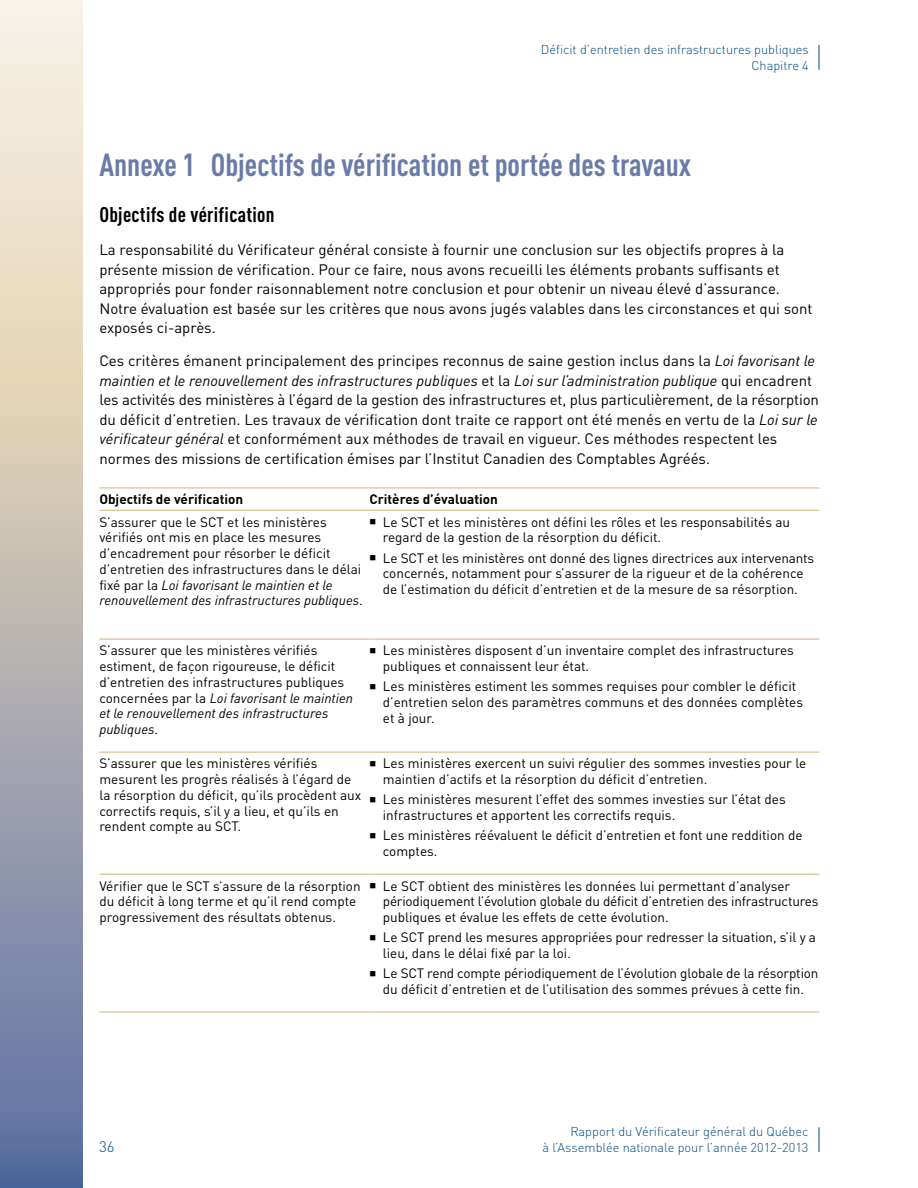
<style>
.page{position:relative;width:918px;height:1188px;background:#fff}
.page>*{position:absolute;margin:0;border:0;box-sizing:border-box;transform-origin:0 0}
.t1{font:700 condensed 31.5px "DIN Offc";color:#697ba7}
.t2{font:700 condensed 21px "DIN Offc";letter-spacing:.015em;color:#000}
.t3{font:15px/19.5px "DIN Offc";color:#000}
.t4{font:300 15px "DIN Offc";color:#004983}
.t5{font:13.5px/15.8px "DIN Offc";color:#000}
.t6{font:700 13.5px "DIN Offc";color:#000}
.t7{font:300 12.75px/15.8px "DIN Offc";color:#004983;text-align:right}
.s1{font-style:italic}
</style>
<div class="page">
<svg style="left:0;top:0;width:82px;height:1188px;background:#b8b7b8"></svg>
<svg style="left:819px;top:1127px;width:1px;height:25px"></svg>
<svg style="left:819px;top:45px;width:1px;height:25px"></svg>
<hr style="left:99px;top:488px;width:270px;height:1px;background:#cfb67b">
<hr style="left:369px;top:488px;width:450px;height:1px;background:#cfb67b">
<hr style="left:99px;top:510px;width:270px;height:1px;background:#cfb67b">
<hr style="left:369px;top:510px;width:450px;height:1px;background:#cfb67b">
<hr style="left:99px;top:639px;width:270px;height:1px;background:#cfb67b">
<hr style="left:369px;top:639px;width:450px;height:1px;background:#cfb67b">
<hr style="left:99px;top:752px;width:270px;height:1px;background:#cfb67b">
<hr style="left:369px;top:752px;width:450px;height:1px;background:#cfb67b">
<hr style="left:99px;top:874px;width:270px;height:1px;background:#cfb67b">
<hr style="left:369px;top:874px;width:450px;height:1px;background:#cfb67b">
<hr style="left:99px;top:1012px;width:270px;height:1px;background:#cfb67b">
<hr style="left:369px;top:1012px;width:450px;height:1px;background:#cfb67b">
<p class="t7" style="left:541px;top:41px;width:269px">Déficit d’entretien des infrastructures publiques<br>Chapitre 4</p>
<h1 class="t1" style="left:99px;top:145px;width:593px">Annexe 1 Objectifs de vérification et portée des travaux</h1>
<h2 class="t2" style="left:99px;top:202px;width:177px">Objectifs de vérification</h2>
<p class="t3" style="left:99px;top:240px;width:715px">La responsabilité du Vérificateur général consiste à fournir une conclusion sur les objectifs propres à la présente mission de vérification. Pour ce faire, nous avons recueilli les éléments probants suffisants et appropriés pour fonder raisonnablement notre conclusion et pour obtenir un niveau élevé d’assurance.<br>Notre évaluation est basée sur les critères que nous avons jugés valables dans les circonstances et qui sont exposés ci-après.</p>
<p class="t3" style="left:99px;top:351px;width:721px">Ces critères émanent principalement des principes reconnus de saine gestion inclus dans la <span class="s1">Loi favorisant le maintien et le renouvellement des infrastructures publiques</span> et la <span class="s1">Loi sur l’administration publique</span> qui encadrent les activités des ministères à l’égard de la gestion des infrastructures et, plus particulièrement, de la résorption du déficit d’entretien. Les travaux de vérification dont traite ce rapport ont été menés en vertu de la <span class="s1">Loi sur le vérificateur général</span> et conformément aux méthodes de travail en vigueur. Ces méthodes respectent les normes des missions de certification émises par l’Institut Canadien des Comptables Agréés.</p>
<p class="t6" style="left:99px;top:491px;width:145px">Objectifs de vérification</p>
<p class="t6" style="left:369px;top:491px;width:130px">Critères d’évaluation</p>
<p class="t5" style="left:99px;top:514px;width:265px">S’assurer que le SCT et les ministères vérifiés ont mis en place les mesures d’encadrement pour résorber le déficit d’entretien des infrastructures dans le délai fixé par la <span class="s1">Loi favorisant le maintien et le renouvellement des infrastructures publiques</span>.</p>
<p class="t5" style="left:383px;top:514px;width:409px">Le SCT et les ministères ont défini les rôles et les responsabilités au regard de la gestion de la résorption du déficit.</p>
<p class="t5" style="left:383px;top:550px;width:433px">Le SCT et les ministères ont donné des lignes directrices aux intervenants concernés, notamment pour s’assurer de la rigueur et de la cohérence de l’estimation du déficit d’entretien et de la mesure de sa résorption.</p>
<p class="t5" style="left:99px;top:642px;width:255px">S’assurer que les ministères vérifiés estiment, de façon rigoureuse, le déficit d’entretien des infrastructures publiques concernées par la <span class="s1">Loi favorisant le maintien et le renouvellement des infrastructures publiques</span>.</p>
<p class="t5" style="left:383px;top:642px;width:413px">Les ministères disposent d’un inventaire complet des infrastructures publiques et connaissent leur état.</p>
<p class="t5" style="left:383px;top:678px;width:422px">Les ministères estiment les sommes requises pour combler le déficit d’entretien selon des paramètres communs et des données complètes et à jour.</p>
<p class="t5" style="left:99px;top:755px;width:263px">S’assurer que les ministères vérifiés mesurent les progrès réalisés à l’égard de la résorption du déficit, qu’ils procèdent aux correctifs requis, s’il y a lieu, et qu’ils en rendent compte au SCT.</p>
<p class="t5" style="left:383px;top:755px;width:425px">Les ministères exercent un suivi régulier des sommes investies pour le maintien d’actifs et la résorption du déficit d’entretien.</p>
<p class="t5" style="left:383px;top:791px;width:404px">Les ministères mesurent l’effet des sommes investies sur l’état des infrastructures et apportent les correctifs requis.</p>
<p class="t5" style="left:383px;top:827px;width:421px">Les ministères réévaluent le déficit d’entretien et font une reddition de comptes.</p>
<p class="t5" style="left:99px;top:878px;width:263px">Vérifier que le SCT s’assure de la résorption du déficit à long terme et qu’il rend compte progressivement des résultats obtenus.</p>
<p class="t5" style="left:383px;top:878px;width:437px">Le SCT obtient des ministères les données lui permettant d’analyser périodiquement l’évolution globale du déficit d’entretien des infrastructures publiques et évalue les effets de cette évolution.</p>
<p class="t5" style="left:383px;top:929px;width:435px">Le SCT prend les mesures appropriées pour redresser la situation, s’il y a lieu, dans le délai fixé par la loi.</p>
<p class="t5" style="left:383px;top:965px;width:437px">Le SCT rend compte périodiquement de l’évolution globale de la résorption du déficit d’entretien et de l’utilisation des sommes prévues à cette fin.</p>
<p class="t4" style="left:99px;top:1137px;width:17px">36</p>
<p class="t7" style="left:542px;top:1124px;width:268px">Rapport du Vérificateur général du Québec<br>à l’Assemblée nationale pour l’année 2012-2013</p>
</div>
